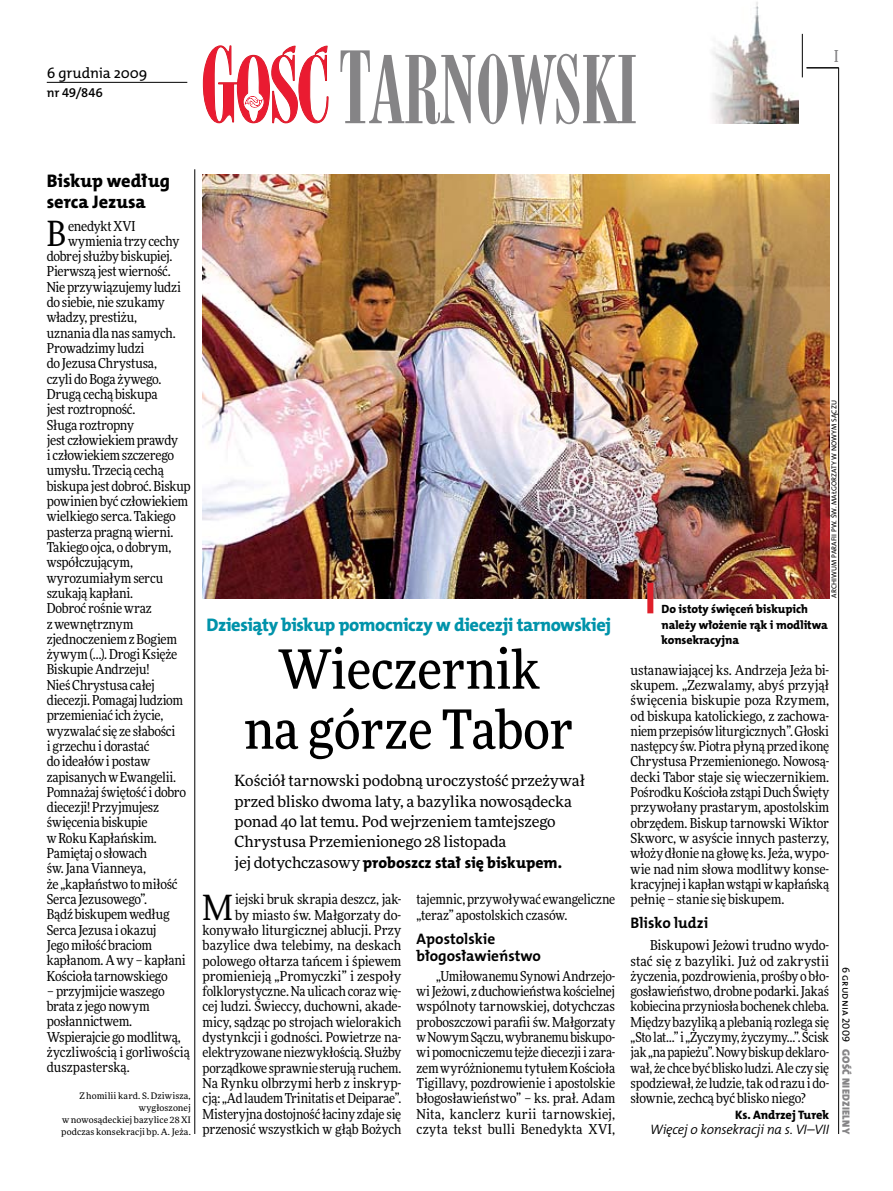
<style>
.page{position:relative;width:893px;height:1191px;background:#fff}
.page>*{position:absolute;margin:0;border:0;box-sizing:border-box;transform-origin:0 0}
.t1{font:500 54px/60px "Freeday Narrow";color:#000;text-align:center}
.t2{font:34.8px "Freeday Narrow News";color:#000}
.t3{font:18.3px "The Mix HP8 Ex Bld";letter-spacing:-.005em;color:#0093aa}
.t4{font:18.3px/21.6px "The Mix HP8 Ex Bld";color:#000}
.t5{font:500 16.5px "Freeday Narrow";color:#858486;scale:.9 1}
.t6{font:15.75px "The Mix HP8 Ex Bld";letter-spacing:.015em;color:#000}
.t7{font:15.45px/20.4px "Freeday News";letter-spacing:-.01em;color:#000}
.t8{font:15.3px/17.7px "The Mix HP7 Bld";color:#000}
.t9{font:14.85px "The Mix HP5 Plain";color:#000}
.t10{font:13.65px/15.3px "Freeday Narrow News";letter-spacing:-.015em;color:#000;text-align:justify}
.t11{font:13.65px "The Mix HP4 Se Lig IT";letter-spacing:-.02em;color:#000}
.t12{font:12.9px "The Mix HP6 Se Bld";color:#000}
.t13{font:12.3px "The Mix HP8 Ex Bld";letter-spacing:-.01em;color:#000}
.t14{font:12px/15.3px "The Mix HP8 Ex Bld";letter-spacing:.005em;color:#000}
.t15{font:10.5px "The Mix HP9 Blk";letter-spacing:.025em;color:#858486}
.t16{font:10.5px "The Mix HP5 Plain";letter-spacing:.01em;color:#000}
.t17{font:9px/12px "Freeday News";letter-spacing:.01em;color:#000;text-align:right}
.t18{font:7.2px "The Mix HP5 Plain";letter-spacing:.015em;color:#000}
.s1{font-family:"Freeday News";font-size:15.45px}
</style>
<div class="page">
<hr style="left:838px;top:68px;width:1px;height:1066px;background:#000">
<hr style="left:802px;top:34px;width:1px;height:43px;background:#000">
<svg style="left:203px;top:45px;width:125px;height:78px"></svg>
<svg style="left:340px;top:50px;width:296px;height:74px"></svg>
<hr style="left:47px;top:82px;width:140px;height:1px;background:#000">
<hr style="left:806px;top:68px;width:33px;height:1px;background:#000">
<img style="left:712px;top:2px;width:86px;height:121px">
<hr style="left:195px;top:169px;width:1px;height:965px;background:#000">
<img style="left:203px;top:174px;width:626px;height:424px">
<div style="left:647px;top:583px;width:6px;height:30px;background:#df1f2a"></div>
<p class="t9" style="left:47px;top:63px;width:102px">6 grudnia 2009</p>
<p class="t12" style="left:47px;top:85px;width:58px">nr 49/846</p>
<p class="t5" style="left:834px;top:46px;width:6px">I</p>
<h3 class="t4" style="left:47px;top:170px;width:125px">Biskup według serca Jezusa</h3>
<h2 class="t2" style="left:47px;top:212px;width:21px">B</h2>
<p class="t10" style="left:68px;top:218px;width:69px">enedykt XVI</p>
<p class="t10" style="left:68px;top:233px;width:113px">wymienia trzy cechy</p>
<p class="t10" style="left:47px;top:248px;width:127px">dobrej służby biskupiej.</p>
<p class="t10" style="left:47px;top:264px;width:125px">Pierwszą jest wierność.</p>
<p class="t10" style="left:47px;top:279px;width:136px">Nie przywiązujemy ludzi</p>
<p class="t10" style="left:47px;top:294px;width:119px">do siebie, nie szukamy</p>
<p class="t10" style="left:47px;top:310px;width:92px">władzy, prestiżu,</p>
<p class="t10" style="left:47px;top:325px;width:130px">uznania dla nas samych.</p>
<p class="t10" style="left:47px;top:340px;width:99px">Prowadzimy ludzi</p>
<p class="t10" style="left:47px;top:356px;width:112px">do Jezusa Chrystusa,</p>
<p class="t10" style="left:47px;top:371px;width:116px">czyli doBoga żywego.</p>
<p class="t10" style="left:47px;top:386px;width:112px">Drugą cechą biskupa</p>
<p class="t10" style="left:47px;top:401px;width:90px">jest roztropność.</p>
<p class="t10" style="left:47px;top:417px;width:89px">Sługa roztropny</p>
<p class="t10" style="left:47px;top:432px;width:133px">jest człowiekiem prawdy</p>
<p class="t10" style="left:47px;top:447px;width:129px">i człowiekiem szczerego</p>
<p class="t10" style="left:47px;top:463px;width:119px">umysłu. Trzecią cechą</p>
<p class="t10" style="left:47px;top:478px;width:145px">biskupa jest dobroć. Biskup</p>
<p class="t10" style="left:47px;top:493px;width:143px">powinien być człowiekiem</p>
<p class="t10" style="left:47px;top:509px;width:131px">wielkiego serca. Takiego</p>
<p class="t10" style="left:47px;top:524px;width:128px">pasterza pragną wierni.</p>
<p class="t10" style="left:47px;top:539px;width:126px">Takiego ojca, o dobrym,</p>
<p class="t10" style="left:47px;top:554px;width:88px">współczującym,</p>
<p class="t10" style="left:47px;top:570px;width:118px">wyrozumiałym sercu</p>
<p class="t10" style="left:47px;top:585px;width:88px">szukają kapłani.</p>
<p class="t10" style="left:47px;top:600px;width:107px">Dobroć rośnie wraz</p>
<p class="t10" style="left:47px;top:616px;width:88px">zwewnętrznym</p>
<p class="t10" style="left:47px;top:631px;width:132px">zjednoczeniem zBogiem</p>
<p class="t10" style="left:47px;top:646px;width:132px">żywym (…). Drogi Księże</p>
<p class="t10" style="left:47px;top:662px;width:104px">Biskupie Andrzeju!</p>
<p class="t10" style="left:47px;top:677px;width:110px">Nieś Chrystusa całej</p>
<p class="t10" style="left:47px;top:692px;width:138px">diecezji. Pomagaj ludziom</p>
<p class="t10" style="left:47px;top:707px;width:118px">przemieniać ich życie,</p>
<p class="t10" style="left:47px;top:723px;width:130px">wyzwalać się ze słabości</p>
<p class="t10" style="left:47px;top:738px;width:104px">i grzechu i dorastać</p>
<p class="t10" style="left:47px;top:753px;width:105px">do ideałów i postaw</p>
<p class="t10" style="left:47px;top:769px;width:131px">zapisanych wEwangelii.</p>
<p class="t10" style="left:47px;top:784px;width:141px">Pomnażaj świętość i dobro</p>
<p class="t10" style="left:47px;top:799px;width:114px">diecezji! Przyjmujesz</p>
<p class="t10" style="left:47px;top:815px;width:102px">święcenia biskupie</p>
<p class="t10" style="left:47px;top:830px;width:112px">wRoku Kapłańskim.</p>
<p class="t10" style="left:47px;top:845px;width:102px">Pamiętaj o słowach</p>
<p class="t10" style="left:47px;top:860px;width:101px">św. Jana Vianneya,</p>
<p class="t10" style="left:47px;top:876px;width:132px">że „kapłaństwo tomiłość</p>
<p class="t10" style="left:47px;top:891px;width:102px">Serca Jezusowego”.</p>
<p class="t10" style="left:47px;top:906px;width:124px">Bądź biskupem według</p>
<p class="t10" style="left:47px;top:922px;width:111px">Serca Jezusa i okazuj</p>
<p class="t10" style="left:47px;top:937px;width:107px">Jego miłość braciom</p>
<p class="t10" style="left:47px;top:952px;width:141px">kapłanom. Awy– kapłani</p>
<p class="t10" style="left:47px;top:968px;width:122px">Kościoła tarnowskiego</p>
<p class="t10" style="left:47px;top:983px;width:145px;text-align:left">– przyjmijcie waszego brata z jego nowym posłannictwem.<br>Wspierajcie go modlitwą, życzliwością i gorliwością duszpasterską.</p>
<p class="t17" style="left:61px;top:1089px;width:131px">Z homilii kard. S. Dziwisza, wygłoszonej<br>w nowosądeckiej bazylice 28 XI podczas konsekracji bp. A. Jeża.</p>
<h3 class="t3" style="left:207px;top:613px;width:406px">Dziesiąty biskup pomocniczy w diecezji tarnowskiej</h3>
<h1 class="t1" style="left:244px;top:638px;width:331px">Wieczernik na górze Tabor</h1>
<p class="t7" style="left:234px;top:770px;width:352px">Kościół tarnowski podobną uroczystość przeżywał przed blisko dwoma laty, a bazylika nowosądecka ponad 40 lat temu. Pod wejrzeniem tamtejszego Chrystusa Przemienionego 28 listopada</p>
<p class="t6" style="left:234px;top:852px;width:329px"><span class="s1">jej dotychczasowy</span> proboszcz stał się biskupem.</p>
<p class="t10" style="left:203px;top:891px;width:200px;text-align:right">iejski bruk skrapia deszcz, jak-<br>by miasto św. Małgorzaty do&shy;konywało liturgicznej ablucji. Przy bazylice dwa telebimy, na deskach polowego ołtarza tańcem i śpiewem promienieją „Promyczki” i zespoły folklorystyczne. Na ulicach coraz wię&shy;cej ludzi. Świeccy, duchowni, akade&shy;micy, sądząc po strojach wielorakich dystynkcji i godności. Powietrze na&shy;elektryzowane niezwykłością. Służby porządkowe sprawnie sterują ruchem.<br>Na Rynku olbrzymi herb z inskryp&shy;cją: „Ad laudem Trinitatis et Deiparae”.<br>Misteryjna dostojność łaciny zdaje się przenosić wszystkich w głąb Bożych</p>
<p class="t10" style="left:417px;top:891px;width:200px">tajemnic, przywoływać ewangeliczne „teraz” apostolskich czasów.</p>
<h2 class="t2" style="left:203px;top:885px;width:32px">M</h2>
<p class="t8" style="left:417px;top:929px;width:126px">Apostolskie błogosławieństwo</p>
<p class="t10" style="left:417px;top:968px;width:200px;text-indent:20px">„Umiłowanemu Synowi Andrzejo&shy;wi Jeżowi, zduchowieństwa kościelnej wspólnoty tarnowskiej, dotychczas proboszczowi parafii św. Małgorzaty wNowym Sączu, wybranemu biskupo&shy;wi pomocniczemu tejże diecezji i zara&shy;zem wyróżnionemu tytułem Kościoła Tigillavy, pozdrowienie i apostolskie błogosławieństwo” – ks. prał. Adam Nita, kanclerz kurii tarnowskiej, czyta tekst bulli Benedykta XVI,</p>
<p class="t18" style="left:829px;top:598px;width:199px;rotate:-90deg">Archiwum parafii pw. św. Małgorzaty w Nowym Sączu</p>
<p class="t14" style="left:662px;top:602px;width:168px">Do istoty święceń biskupich należy włożenie rąk i modlitwa konsekracyjna</p>
<p class="t10" style="left:630px;top:662px;width:200px">ustanawiającej ks. Andrzeja Jeża bi&shy;skupem. „Zezwalamy, abyś przyjął święcenia biskupie poza Rzymem, od biskupa katolickiego, z zachowa&shy;niem przepisów liturgicznych”. Głoski następcy św. Piotra płyną przed ikonę Chrystusa Przemienionego. Nowosą&shy;decki Tabor staje się wieczernikiem.<br>Pośrodku Kościoła zstąpi Duch Święty przywołany prastarym, apostolskim obrzędem. Biskup tarnowski Wiktor Skworc, w asyście innych pasterzy, włoży dłonie na głowę ks.Jeża, wypo&shy;wie nad nim słowa modlitwy konse&shy;kracyjnej ikapłan wstąpi wkapłańską pełnię – stanie się biskupem.</p>
<p class="t8" style="left:630px;top:914px;width:79px">Blisko ludzi</p>
<p class="t10" style="left:630px;top:937px;width:200px;text-indent:20px">Biskupowi Jeżowi trudno wydo&shy;stać się z bazyliki. Już od zakrystii życzenia, pozdrowienia, prośby o bło&shy;gosławieństwo, drobne podarki. Jakaś kobiecina przyniosła bochenek chleba.<br>Między bazyliką aplebanią rozlega się „Sto lat…” i„Życzymy, życzymy…”. Ścisk jak „napapieżu”. Nowy biskup deklaro&shy;wał, że chce być blisko ludzi. Ale czy się spodziewał, że ludzie, tak od razu i do&shy;słownie, zechcą być blisko niego?</p>
<p class="t13" style="left:735px;top:1106px;width:96px">Ks. Andrzej Turek</p>
<p class="t11" style="left:650px;top:1120px;width:181px">Więcej o konsekracji na s. VI–VII</p>
<p class="t16" style="left:853px;top:966px;width:77px;rotate:90deg">6 grudnia 2009</p>
<p class="t15" style="left:853px;top:1049px;width:86px;rotate:90deg">Gość Niedzielny</p>
</div>
